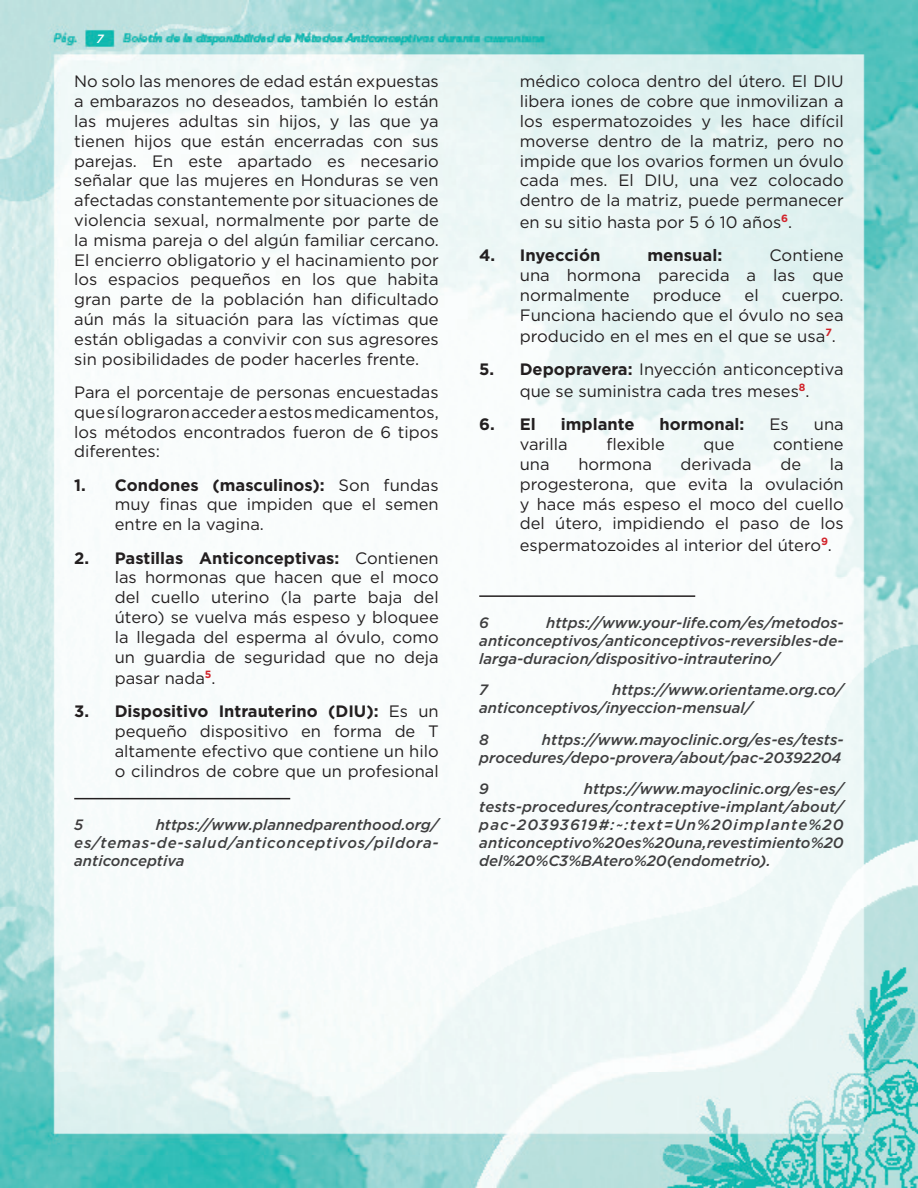
<style>
.page{position:relative;width:918px;height:1188px;background:#fff}
.page>*{position:absolute;margin:0;border:0;box-sizing:border-box;transform-origin:0 0}
.t1{font:16.5px/19.8px "Gotham";color:#231f20;text-align:justify}
.t2{font:700 16.5px "Gotham";color:#231f20}
.t3{font:italic 500 15px/18px "Gotham";color:#3e3e3f;text-align:justify}
.t4{font:italic 500 12px "Gotham";color:#fff}
.s1{font-weight:700}
</style>
<div class="page">
<img style="left:0;top:0;width:918px;height:1188px">
<hr style="left:74px;top:798px;width:216px;height:1px;background:#231f20">
<hr style="left:479px;top:595px;width:216px;height:2px;background:#231f20">
<img style="left:0;top:505px;width:1px;height:535px">
<p class="t4" style="left:97px;top:31px;width:9px">7</p>
<p class="t1" style="left:74px;top:71px;width:366px">No solo las menores de edad están expuestas a embarazos no deseados, también lo están las mujeres adultas sin hijos, y las que ya tienen hijos que están encerradas con sus parejas. En este apartado es necesario señalar que las mujeres en Honduras se ven afectadas constantemente por situaciones de violencia sexual, normalmente por parte de la misma pareja o del algún familiar cercano.<br>El encierro obligatorio y el hacinamiento por los espacios pequeños en los que habita gran parte de la población han dificultado aún más la situación para las víctimas que están obligadas a convivir con sus agresores sin posibilidades de poder hacerles frente.</p>
<p class="t1" style="left:74px;top:382px;width:366px">Para el porcentaje de personas encuestadas que sí lograron acceder a estos medicamentos, los métodos encontrados fueron de 6 tipos diferentes:</p>
<p class="t1" style="left:115px;top:475px;width:326px;text-indent:-41px"><span class="s1">1. Condones (masculinos):</span> Son fundas muy finas que impiden que el semen entre en la vagina.</p>
<p class="t1" style="left:115px;top:547px;width:326px;text-indent:-41px"><span class="s1">2. Pastillas Anticonceptivas:</span> Contienen las hormonas que hacen que el moco del cuello uterino (la parte baja del útero) se vuelva más espeso y bloquee la llegada del esperma al óvulo, como un guardia de seguridad que no deja</p>
<p class="t1" style="left:115px;top:668px;width:102px">pasar nada<sup>5</sup>.</p>
<p class="t1" style="left:115px;top:701px;width:326px;text-indent:-41px"><span class="s1">3. Dispositivo Intrauterino (DIU):</span> Es un pequeño dispositivo en forma de T altamente efectivo que contiene un hilo o cilindros de cobre que un profesional</p>
<p class="t3" style="left:74px;top:816px;width:366px;text-indent:81px">https://www.plannedparenthood.org/ es/temas-de-salud/anticonceptivos/pildora&shy;anticonceptiva</p>
<p class="t3" style="left:74px;top:816px;width:11px">5</p>
<p class="t1" style="left:520px;top:71px;width:326px">médico coloca dentro del útero. El DIU libera iones de cobre que inmovilizan a los espermatozoides y les hace difícil moverse dentro de la matriz, pero no impide que los ovarios formen un óvulo cada mes. El DIU, una vez colocado dentro de la matriz, puede permanecer</p>
<p class="t1" style="left:520px;top:212px;width:274px">en su sitio hasta por 5 ó 10 años<sup>6</sup>.</p>
<p class="t2" style="left:479px;top:246px;width:123px">4. Inyección</p>
<p class="t2" style="left:647px;top:246px;width:77px">mensual:</p>
<p class="t1" style="left:520px;top:245px;width:326px;text-indent:250px">Contiene una hormona parecida a las que normalmente</p>
<p class="t1" style="left:653px;top:285px;width:70px">produce</p>
<p class="t1" style="left:744px;top:285px;width:16px">el</p>
<p class="t1" style="left:520px;top:285px;width:325px;text-align:right">cuerpo.<br>Funciona haciendo que el óvulo no sea</p>
<p class="t1" style="left:520px;top:326px;width:318px">producido en el mes en el que se usa<sup>7</sup>.</p>
<p class="t1" style="left:479px;top:358px;width:366px;line-height:21.6px;text-align:center"><span class="s1">5. Depopravera:</span> Inyección anticonceptiva que se suministra cada tres meses<sup>8</sup>.</p>
<p class="t2" style="left:479px;top:415px;width:58px">6. El</p>
<p class="t2" style="left:561px;top:415px;width:75px">implante</p>
<p class="t2" style="left:660px;top:415px;width:86px">hormonal:</p>
<p class="t1" style="left:769px;top:414px;width:21px">Es</p>
<p class="t1" style="left:814px;top:414px;width:31px">una</p>
<p class="t1" style="left:520px;top:434px;width:50px">varilla</p>
<p class="t1" style="left:606px;top:434px;width:60px">flexible</p>
<p class="t1" style="left:704px;top:434px;width:32px">que</p>
<p class="t1" style="left:773px;top:434px;width:72px">contiene</p>
<p class="t1" style="left:520px;top:454px;width:31px">una</p>
<p class="t1" style="left:578px;top:454px;width:75px">hormona</p>
<p class="t1" style="left:681px;top:454px;width:73px">derivada</p>
<p class="t1" style="left:780px;top:454px;width:22px">de</p>
<p class="t1" style="left:520px;top:454px;width:326px;text-indent:310px">la progesterona, que evita la ovulación y hace más espeso el moco del cuello del útero, impidiendo el paso de los</p>
<p class="t1" style="left:520px;top:535px;width:314px">espermatozoides al interior del útero<sup>9</sup>.</p>
<p class="t3" style="left:479px;top:613px;width:366px;text-indent:67px">https://www.your-life.com/es/metodos&shy;anticonceptivos/anticonceptivos-reversibles-de&shy;larga-duracion/dispositivo-intrauterino/</p>
<p class="t3" style="left:479px;top:681px;width:10px">7</p>
<p class="t3" style="left:479px;top:613px;width:11px">6</p>
<p class="t3" style="left:479px;top:681px;width:366px;text-indent:133px">https://www.orientame.org.co/ anticonceptivos/inyeccion-mensual/</p>
<p class="t3" style="left:479px;top:730px;width:11px">8</p>
<p class="t3" style="left:479px;top:730px;width:366px;text-align:right">https://www.mayoclinic.org/es-es/tests&shy;procedures/depo-provera/about/pac-20392204</p>
<p class="t3" style="left:479px;top:780px;width:11px">9</p>
<p class="t3" style="left:479px;top:780px;width:366px;text-indent:105px">https://www.mayoclinic.org/es-es/ tests-procedures/contraceptive-implant/about/ pac-20393619#:~:text=Un%20implante%20 anticonceptivo%20es%20una,revestimiento%20 del%20%C3%BAtero%20(endometrio).</p>
</div>
